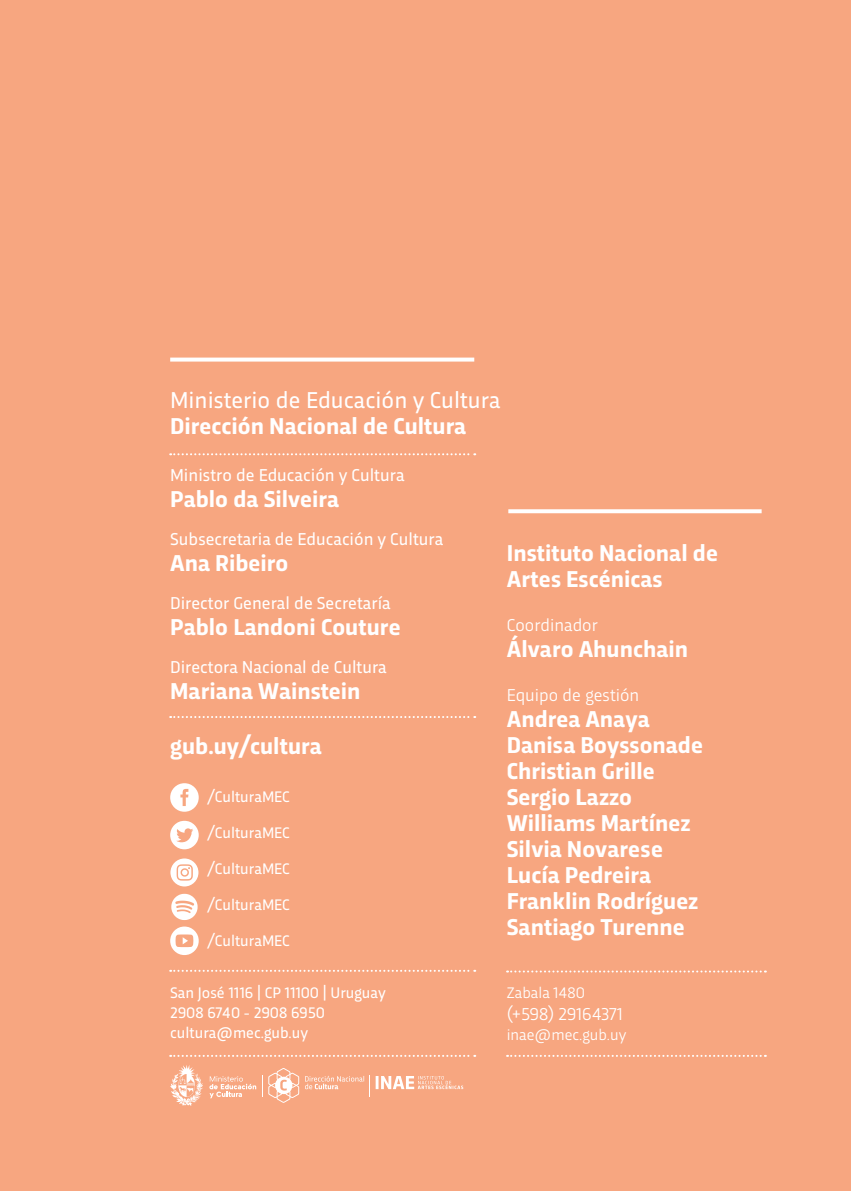
<style>
.page{position:relative;width:851px;height:1191px;background:#fff}
.page>*{position:absolute;margin:0;border:0;box-sizing:border-box;transform-origin:0 0}
.t1{font:700 24px/26px "Trasandina";color:#fff}
.t2{font:24px "Trasandina";color:#fff}
.t3{font:18px "Trasandina";color:#fff}
.t4{font:18px "Trasandina";color:#fff}
.t5{font:16px/20px "Trasandina";color:#fff}
.t6{font:16px "Trasandina";color:#fff}
</style>
<div class="page">
<div style="left:0;top:0;width:850px;height:1191px;background:#f7a680"></div>
<svg style="left:170px;top:783px;width:29px;height:28px"></svg>
<svg style="left:170px;top:821px;width:29px;height:28px"></svg>
<svg style="left:170px;top:858px;width:28px;height:28px"></svg>
<svg style="left:170px;top:926px;width:29px;height:29px"></svg>
<svg style="left:171px;top:893px;width:26px;height:27px"></svg>
<svg style="left:262px;top:1068px;width:37px;height:35px"></svg>
<svg style="left:209px;top:1076px;width:47px;height:22px"></svg>
<svg style="left:170px;top:1065px;width:33px;height:41px"></svg>
<svg style="left:305px;top:1075px;width:158px;height:21px"></svg>
<svg style="left:170px;top:357px;width:304px;height:4px"></svg>
<svg style="left:170px;top:453px;width:305px;height:2px"></svg>
<svg style="left:170px;top:716px;width:305px;height:2px"></svg>
<svg style="left:170px;top:969px;width:305px;height:2px"></svg>
<svg style="left:170px;top:1054px;width:305px;height:2px"></svg>
<svg style="left:507px;top:1054px;width:258px;height:2px"></svg>
<svg style="left:507px;top:970px;width:258px;height:2px"></svg>
<svg style="left:508px;top:509px;width:253px;height:4px"></svg>
<p class="t2" style="left:170px;top:382px;width:332px">Ministerio de Educación y Cultura</p>
<p class="t1" style="left:170px;top:411px;width:297px">Dirección Nacional de Cultura</p>
<p class="t3" style="left:170px;top:461px;width:236px">Ministro de Educación y Cultura</p>
<p class="t1" style="left:170px;top:484px;width:170px">Pablo da Silveira</p>
<p class="t3" style="left:170px;top:525px;width:275px">Subsecretaria de Educación y Cultura</p>
<p class="t1" style="left:170px;top:548px;width:120px">Ana Ribeiro</p>
<p class="t3" style="left:170px;top:589px;width:222px">Director General de Secretaría</p>
<p class="t1" style="left:170px;top:612px;width:232px">Pablo Landoni Couture</p>
<p class="t3" style="left:170px;top:653px;width:218px">Directora Nacional de Cultura</p>
<p class="t1" style="left:170px;top:676px;width:192px">Mariana Wainstein</p>
<p class="t1" style="left:170px;top:731px;width:153px">gub.uy/cultura</p>
<p class="t5" style="left:207px;top:785px;width:84px">/CulturaMEC</p>
<p class="t5" style="left:207px;top:821px;width:84px">/CulturaMEC</p>
<p class="t5" style="left:207px;top:857px;width:84px">/CulturaMEC</p>
<p class="t5" style="left:207px;top:893px;width:84px">/CulturaMEC</p>
<p class="t5" style="left:207px;top:929px;width:84px">/CulturaMEC</p>
<p class="t1" style="left:506px;top:538px;width:213px">Instituto Nacional de<br>Artes Escénicas</p>
<p class="t4" style="left:506px;top:611px;width:93px">Coordinador</p>
<p class="t1" style="left:506px;top:633px;width:183px">Álvaro Ahunchain</p>
<p class="t4" style="left:506px;top:681px;width:134px">Equipo de gestión</p>
<p class="t1" style="left:506px;top:703px;width:198px">Andrea Anaya<br>Danisa Boyssonade<br>Christian Grille<br>Sergio Lazzo<br>Williams Martínez<br>Silvia Novarese<br>Lucía Pedreira<br>Franklin Rodríguez<br>Santiago Turenne</p>
<p class="t5" style="left:170px;top:981px;width:217px">San José 1116 | CP 11100 | Uruguay<br>2908 6740 - 2908 6950 cultura@mec.gub.uy</p>
<p class="t6" style="left:506px;top:981px;width:80px">Zabala 1480</p>
<p class="t4" style="left:506px;top:1000px;width:118px">(+598) 29164371</p>
<p class="t6" style="left:506px;top:1023px;width:121px">inae@mec.gub.uy</p>
</div>
